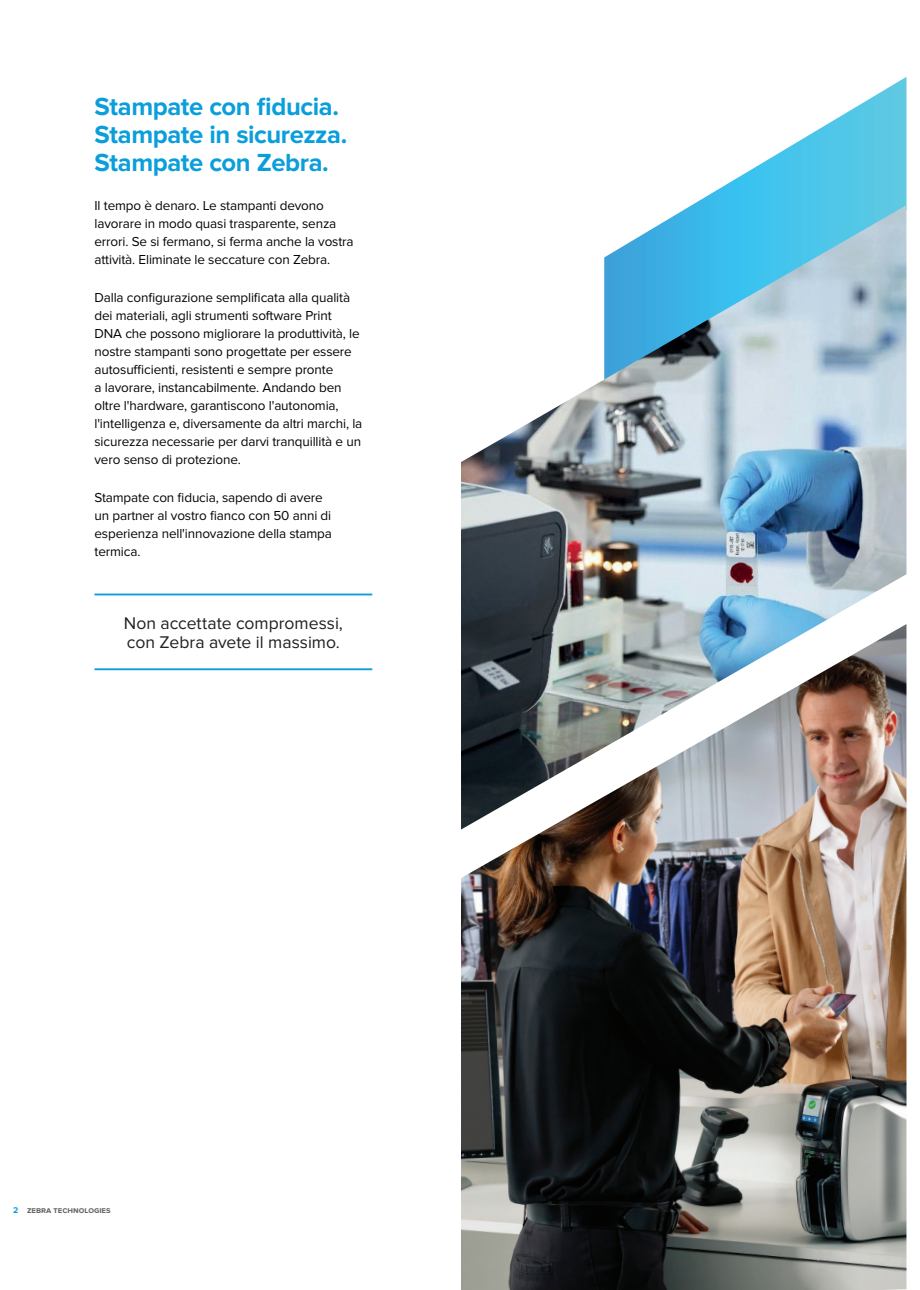
<style>
.page{position:relative;width:920px;height:1290px;background:#fff}
.page>*{position:absolute;margin:0;border:0;box-sizing:border-box;transform-origin:0 0}
.t1{font:700 25.65px/28.3px "Proxima Nova";letter-spacing:-.015em;color:#0a9edb}
.Pull_Quote{font:17.55px/18.9px "Proxima Nova";color:#231f20}
.body_copy_black{font:13.5px/18px "Proxima Nova";letter-spacing:-.01em;color:#040503}
.t2{font:700 8.7px "Proxima Nova";color:#656666}
.s1{color:#0a9edb}
</style>
<div class="page">
<svg style="left:692px;top:77px;width:214px;height:128px"></svg>
<img style="left:461px;top:205px;width:445px;height:419px">
<img style="left:461px;top:624px;width:445px;height:666px">
<hr style="left:94px;top:593px;width:278px;height:2px;background:#0a9edb">
<hr style="left:94px;top:668px;width:278px;height:2px;background:#0a9edb">
<p class="t1" style="left:94px;top:93px;width:254px">Stampate con fiducia.<br>Stampate in sicurezza.<br>Stampate con Zebra.</p>
<p class="body_copy_black" style="left:94px;top:196px;width:261px">Il tempo è denaro. Le stampanti devono lavorare in modo quasi trasparente, senza errori. Se si fermano, si ferma anche la vostra attività. Eliminate le seccature con Zebra.</p>
<p class="body_copy_black" style="left:94px;top:289px;width:269px">Dalla configurazione semplificata alla qualità dei materiali, agli strumenti software Print DNA che possono migliorare la produttività, le nostre stampanti sono progettate per essere autosufficienti, resistenti e sempre pronte<br>a lavorare, instancabilmente. Andando ben oltre l'hardware, garantiscono l'autonomia, l'intelligenza e, diversamente da altri marchi, la sicurezza necessarie per darvi tranquillità e un vero senso di protezione.</p>
<p class="body_copy_black" style="left:94px;top:489px;width:239px">Stampate con fiducia, sapendo di avere un partner al vostro fianco con 50 anni di esperienza nell'innovazione della stampa termica.</p>
<p class="Pull_Quote" style="left:124px;top:614px;width:221px">Non accettate compromessi, con Zebra avete il massimo.</p>
<p class="t2" style="left:13px;top:1205px;width:99px"><span class="s1">2</span> zebra technologies</p>
</div>
